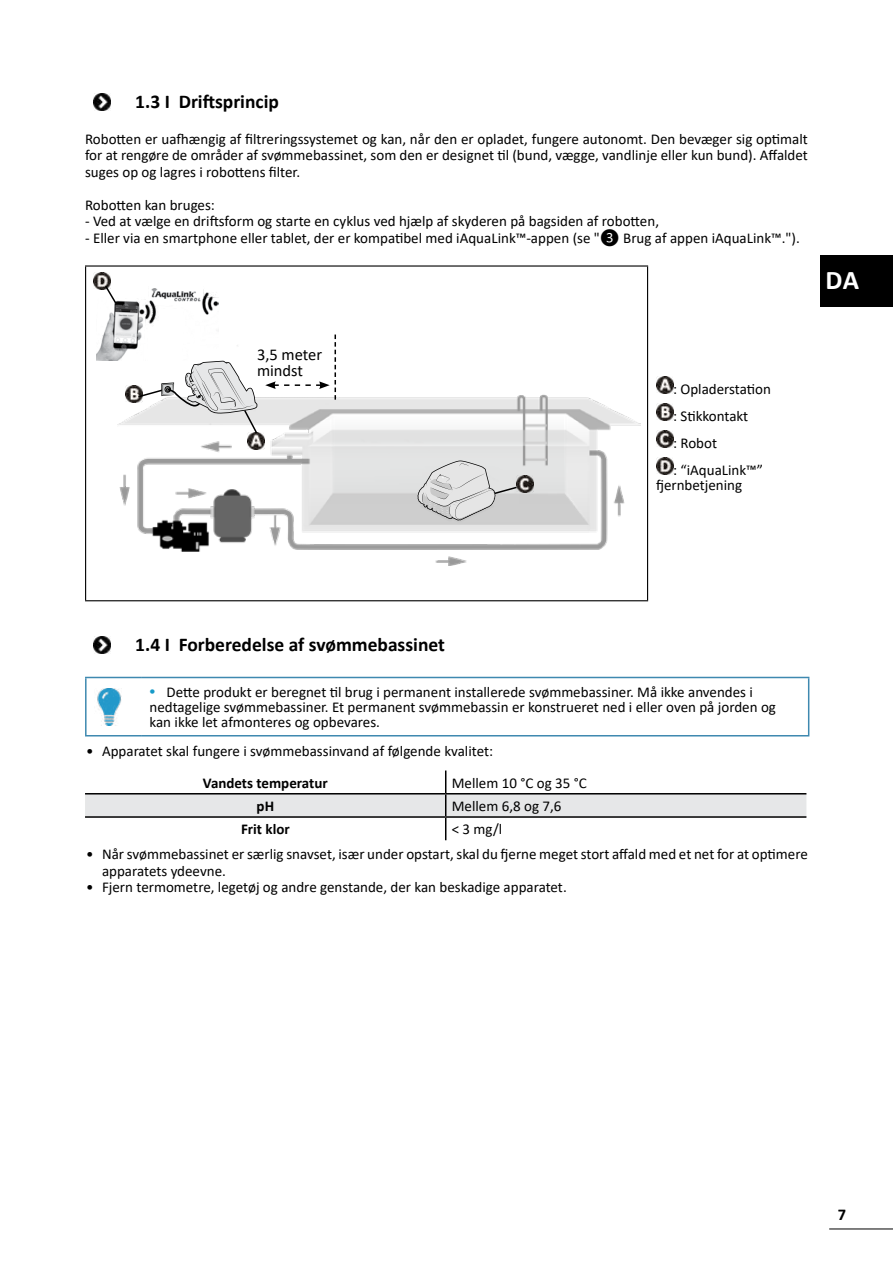
<style>
.page{position:relative;width:893px;height:1263px;background:#fff}
.page>*{position:absolute;margin:0;border:0;box-sizing:border-box;transform-origin:0 0}
.t1{font:700 27px "Calibri";color:#fff}
.t2{font:700 19.5px "Calibri";color:#000}
.t3{font:16.5px/16.5px "Calibri";color:#000}
.t4{font:700 16.5px "Calibri";color:#000}
.t5{font:15px/16.5px "Calibri";color:#000}
.t6{font:700 15px "Calibri";color:#000}
.s1{font-family:"Myriad Pro";font-size:21px;color:#169ac8}
</style>
<div class="page">
<hr style="left:829px;top:1228px;width:64px;height:1px;background:#000">
<img style="left:94px;top:94px;width:17px;height:17px">
<hr style="left:85px;top:265px;width:563px;height:2px;background:#000">
<hr style="left:85px;top:267px;width:1px;height:333px;background:#000">
<hr style="left:647px;top:267px;width:1px;height:333px;background:#000">
<hr style="left:85px;top:600px;width:563px;height:1px;background:#000">
<img style="left:96px;top:288px;width:123px;height:73px">
<img style="left:117px;top:316px;width:523px;height:250px">
<img style="left:247px;top:432px;width:17px;height:17px">
<img style="left:518px;top:476px;width:15px;height:17px">
<img style="left:126px;top:385px;width:11px;height:17px">
<img style="left:93px;top:272px;width:17px;height:17px">
<svg style="left:265px;top:335px;width:71px;height:65px"></svg>
<svg style="left:104px;top:284px;width:14px;height:21px"></svg>
<svg style="left:137px;top:361px;width:122px;height:74px"></svg>
<svg style="left:418px;top:461px;width:100px;height:62px;background:#d1d2d2"></svg>
<img style="left:656px;top:377px;width:17px;height:17px">
<img style="left:656px;top:404px;width:17px;height:17px">
<img style="left:656px;top:431px;width:17px;height:17px">
<img style="left:656px;top:458px;width:17px;height:17px">
<img style="left:94px;top:637px;width:17px;height:17px">
<hr style="left:85px;top:677px;width:56px;height:1px;background:#3e89b0">
<hr style="left:85px;top:678px;width:2px;height:57px;background:#3e89b0">
<hr style="left:141px;top:677px;width:668px;height:1px;background:#3e89b0">
<hr style="left:808px;top:678px;width:1px;height:57px;background:#3e89b0">
<hr style="left:85px;top:735px;width:56px;height:1px;background:#3e89b0">
<hr style="left:141px;top:735px;width:668px;height:1px;background:#3e89b0">
<img style="left:97px;top:688px;width:25px;height:37px">
<svg style="left:85px;top:770px;width:721px;height:70px"></svg>
<div style="left:821px;top:255px;width:72px;height:51px;background:#000"></div>
<h2 class="t2" style="left:135px;top:88px;width:145px">1.3 I Driftsprincip</h2>
<p class="t5" style="left:85px;top:130px;width:724px;text-align:justify">Robotten er uafhængig af filtreringssystemet og kan, når den er opladet, fungere autonomt. Den bevæger sig optimalt for at rengøre de områder af svømmebassinet, som den er designet til (bund, vægge, vandlinje eller kun bund). Affaldet suges op og lagres i robottens filter.</p>
<p class="t5" style="left:85px;top:196px;width:131px">Robotten kan bruges:</p>
<p class="t5" style="left:85px;top:213px;width:575px">- Ved at vælge en driftsform og starte en cyklus ved hjælp af skyderen på bagsiden af robotten,</p>
<p class="t5" style="left:85px;top:229px;width:716px">- Eller via en smartphone eller tablet, der er kompatibel med iAquaLink™-appen (se "❸ Brug af appen iAquaLink™.").</p>
<h1 class="t1" style="left:825px;top:261px;width:35px">DA</h1>
<p class="t3" style="left:257px;top:346px;width:67px">3,5 meter mindst</p>
<p class="t5" style="left:673px;top:375px;width:99px;line-height:27px">: Opladerstation : Stikkontakt<br>: Robot<br>: “iAquaLink™”</p>
<p class="t5" style="left:656px;top:476px;width:88px">fjernbetjening</p>
<h2 class="t2" style="left:135px;top:631px;width:311px">1.4 I Forberedelse af svømmebassinet</h2>
<p class="t5" style="left:150px;top:684px;width:628px;line-height:15px"><span class="s1">•</span> Dette produkt er beregnet til brug i permanent installerede svømmebassiner. Må ikke anvendes i nedtagelige svømmebassiner. Et permanent svømmebassin er konstrueret ned i eller oven på jorden og kan ikke let afmonteres og opbevares.</p>
<p class="t5" style="left:86px;top:742px;width:409px">• Apparatet skal fungere i svømmebassinvand af følgende kvalitet:</p>
<p class="t6" style="left:203px;top:772px;width:126px">Vandets temperatur</p>
<p class="t5" style="left:452px;top:774px;width:137px">Mellem 10 °C og 35 °C</p>
<p class="t6" style="left:257px;top:795px;width:19px">pH</p>
<p class="t5" style="left:452px;top:797px;width:111px">Mellem 6,8 og 7,6</p>
<p class="t6" style="left:241px;top:819px;width:50px">Frit klor</p>
<p class="t5" style="left:452px;top:821px;width:52px">&lt; 3 mg/l</p>
<p class="t5" style="left:102px;top:846px;width:707px;text-indent:-16px">• Når svømmebassinet er særlig snavset, især under opstart, skal du fjerne meget stort affald med et net for at optimere apparatets ydeevne.</p>
<p class="t5" style="left:86px;top:879px;width:482px">• Fjern termometre, legetøj og andre genstande, der kan beskadige apparatet.</p>
<p class="t4" style="left:838px;top:1203px;width:10px">7</p>
</div>
